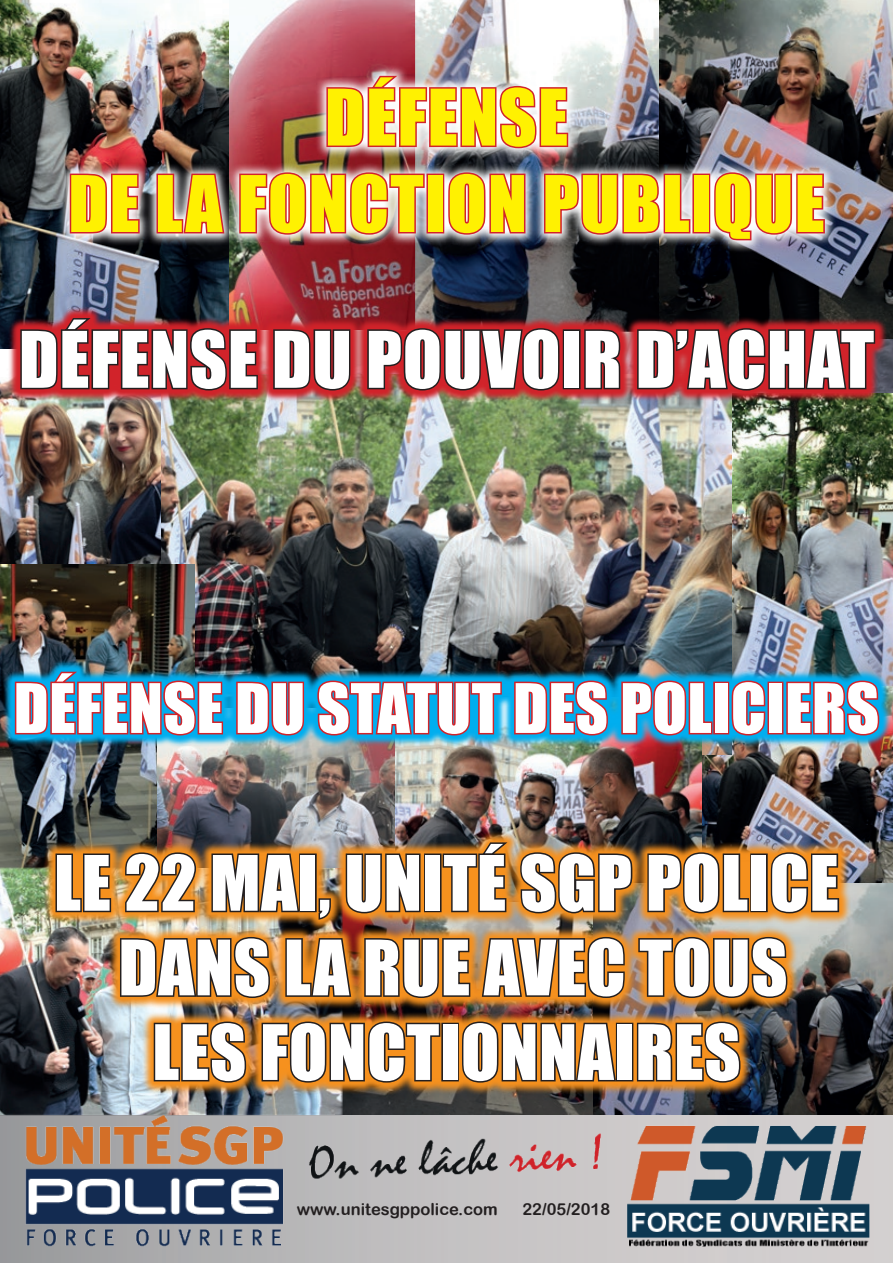
<style>
.page{position:relative;width:893px;height:1263px;background:#fff}
.page>*{position:absolute;margin:0;border:0;box-sizing:border-box;transform-origin:0 0}
.t1{font:72px/86.4px "Impact";letter-spacing:.02em;color:#fff101;text-align:center}
.t2{font:72px "Impact";letter-spacing:.01em;color:#fff}
.t3{font:70.5px/84.6px "Impact";letter-spacing:.01em;color:#fff;text-align:center}
.t4{font:63px "Impact";letter-spacing:.01em;color:#fff}
.t5{font:16.5px "Arial Rounded MT Bold";color:#231f20}
</style>
<div class="page">
<img style="left:228px;top:0;width:187px;height:306px">
<img style="left:701px;top:686px;width:192px;height:197px">
<img style="left:0;top:381px;width:161px;height:183px">
<img style="left:415px;top:0;width:245px;height:306px">
<img style="left:0;top:0;width:228px;height:349px">
<img style="left:732px;top:394px;width:161px;height:292px">
<img style="left:161px;top:402px;width:571px;height:352px">
<img style="left:0;top:564px;width:195px;height:303px">
<img style="left:342px;top:1095px;width:264px;height:20px">
<img style="left:660px;top:0;width:233px;height:338px">
<img style="left:0;top:867px;width:342px;height:248px">
<img style="left:157px;top:747px;width:238px;height:81px">
<img style="left:395px;top:747px;width:306px;height:81px">
<img style="left:594px;top:883px;width:299px;height:231px">
<div style="left:0;top:1115px;width:893px;height:148px;background:linear-gradient(to right,#a0a1a3,#ddd8d8)"></div>
<img style="left:0;top:1115px;width:893px;height:136px">
<img style="left:58px;top:64px;width:778px;height:188px">
<svg style="left:325px;top:73px;width:245px;height:77px"></svg>
<svg style="left:68px;top:172px;width:73px;height:63px"></svg>
<svg style="left:155px;top:160px;width:71px;height:75px"></svg>
<svg style="left:238px;top:170px;width:188px;height:67px"></svg>
<div style="left:426px;top:174px;width:18px;height:59px;border:3px solid #d1232a"></div>
<svg style="left:447px;top:170px;width:80px;height:67px"></svg>
<svg style="left:542px;top:172px;width:150px;height:65px"></svg>
<div style="left:692px;top:174px;width:18px;height:59px;border:3px solid #d1232a"></div>
<svg style="left:712px;top:170px;width:114px;height:73px"></svg>
<img style="left:8px;top:306px;width:879px;height:96px">
<svg style="left:19px;top:315px;width:240px;height:77px;background:#9b252a"></svg>
<svg style="left:272px;top:328px;width:80px;height:64px;background:#9b2227"></svg>
<svg style="left:366px;top:326px;width:195px;height:87px;background:#9c3b37"></svg>
<div style="left:563px;top:329px;width:18px;height:60px;border:3px solid #231f20"></div>
<svg style="left:583px;top:328px;width:39px;height:63px;background:#982126"></svg>
<svg style="left:636px;top:316px;width:241px;height:76px;background:#932025"></svg>
<img style="left:3px;top:659px;width:888px;height:88px">
<svg style="left:13px;top:669px;width:212px;height:68px;background:#437eaa"></svg>
<svg style="left:235px;top:680px;width:71px;height:57px;background:#477eac"></svg>
<svg style="left:315px;top:666px;width:188px;height:71px;background:#3d7ca6"></svg>
<svg style="left:513px;top:679px;width:97px;height:58px;background:#457fad"></svg>
<svg style="left:620px;top:679px;width:94px;height:58px;background:#4183b2"></svg>
<div style="left:713px;top:682px;width:16px;height:52px;border:3px solid #d1232a"></div>
<svg style="left:730px;top:679px;width:37px;height:58px;background:#4281b0"></svg>
<div style="left:767px;top:682px;width:16px;height:52px;border:3px solid #d1232a"></div>
<svg style="left:785px;top:679px;width:96px;height:58px;background:#477eab"></svg>
<img style="left:44px;top:830px;width:807px;height:265px">
<img style="left:54px;top:828px;width:787px;height:256px">
<p class="t1" style="left:68px;top:72px;width:758px">DÉFENSE<br>DE LA FONCTION PUBLIQUE</p>
<p class="t2" style="left:19px;top:304px;width:857px">DÉFENSE DU POUVOIR D’ACHAT</p>
<p class="t4" style="left:14px;top:659px;width:867px">DÉFENSE DU STATUT DES POLICIERS</p>
<p class="t3" style="left:54px;top:839px;width:786px">LE 22 MAI, UNITÉ SGP POLICE<br>DANS LA RUE AVEC TOUS<br>LES FONCTIONNAIRES</p>
<p class="t5" style="left:297px;top:1199px;width:202px">www.unitesgppolice.com</p>
<p class="t5" style="left:522px;top:1199px;width:89px">22/05/2018</p>
</div>
